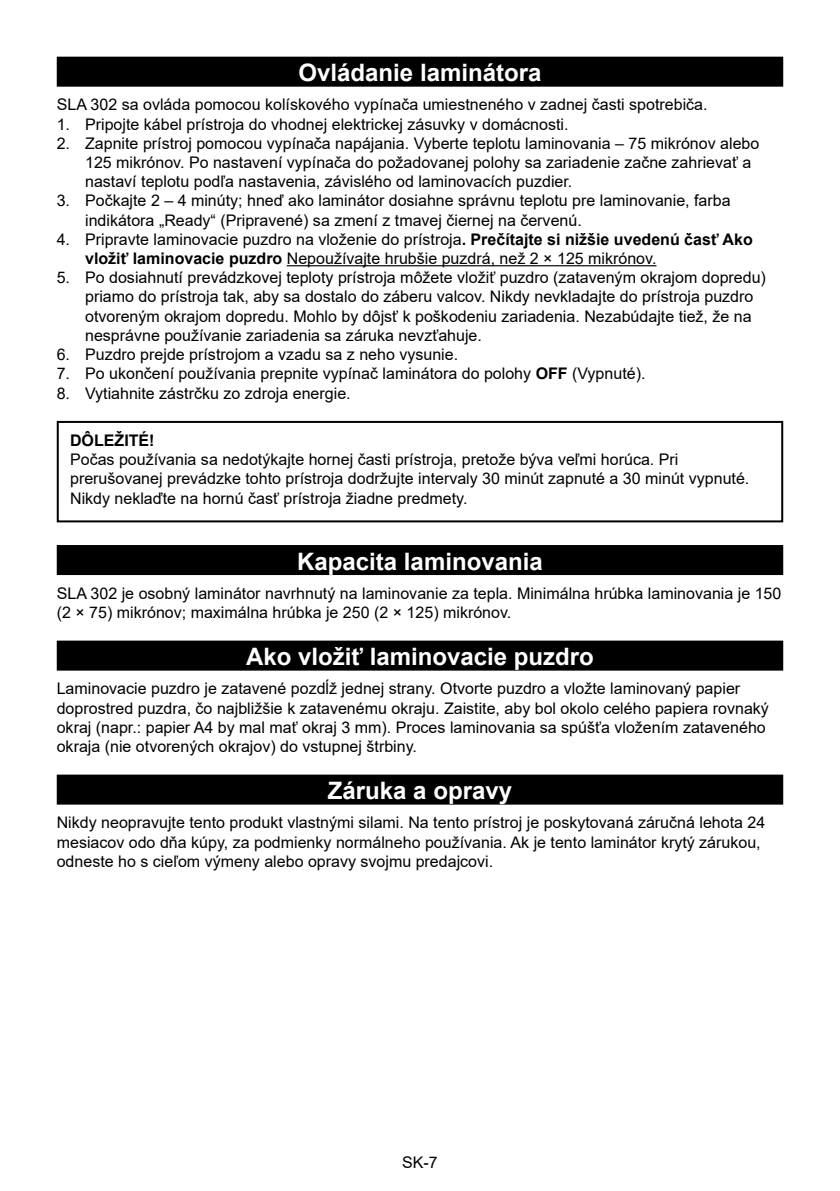
<style>
.page{position:relative;width:840px;height:1191px;background:#fff}
.page>*{position:absolute;margin:0;border:0;box-sizing:border-box;transform-origin:0 0}
.t1{font:700 24px "Arial";color:#fff}
.t2{font:16px/19.2px "Arial";color:#000}
.t3{font:700 16px "Arial";color:#000}
.s1{font-weight:700}
</style>
<div class="page">
<div style="left:57px;top:57px;width:725px;height:30px;background:#000"></div>
<hr style="left:287px;top:265px;width:369px;height:1px;background:#000">
<div style="left:57px;top:545px;width:725px;height:30px;background:#000"></div>
<div style="left:57px;top:640px;width:725px;height:30px;background:#000"></div>
<div style="left:57px;top:774px;width:725px;height:30px;background:#000"></div>
<div style="left:57px;top:421px;width:725px;height:101px;border:2px solid #000"></div>
<h1 class="t1" style="left:298px;top:56px;width:244px">Ovládanie laminátora</h1>
<p class="t2" style="left:57px;top:95px;width:652px">SLA 302 sa ovláda pomocou kolískového vypínača umiestneného v zadnej časti spotrebiča.</p>
<p class="t2" style="left:57px;top:114px;width:513px">1. Pripojte kábel prístroja do vhodnej elektrickej zásuvky v domácnosti.</p>
<p class="t2" style="left:85px;top:133px;width:675px;text-indent:-28px">2. Zapnite prístroj pomocou vypínača napájania. Vyberte teplotu laminovania – 75 mikrónov alebo<br>125 mikrónov. Po nastavení vypínača do požadovanej polohy sa zariadenie začne zahrievať a nastaví teplotu podľa nastavenia, závislého od laminovacích puzdier.</p>
<p class="t2" style="left:85px;top:191px;width:646px;text-indent:-28px">3. Počkajte 2 – 4 minúty; hneď ako laminátor dosiahne správnu teplotu pre laminovanie, farba indikátora „Ready“ (Pripravené) sa zmení z tmavej čiernej na červenú.</p>
<p class="t2" style="left:85px;top:229px;width:668px;text-indent:-28px">4. Pripravte laminovacie puzdro na vloženie do prístroja<span class="s1">. Prečítajte si nižšie uvedenú časť Ako vložiť laminovacie puzdro</span> Nepoužívajte hrubšie puzdrá, než 2 × 125 mikrónov.</p>
<p class="t2" style="left:85px;top:268px;width:682px;text-indent:-28px">5. Po dosiahnutí prevádzkovej teploty prístroja môžete vložiť puzdro (zataveným okrajom dopredu) priamo do prístroja tak, aby sa dostalo do záberu valcov. Nikdy nevkladajte do prístroja puzdro otvoreným okrajom dopredu. Mohlo by dôjsť k poškodeniu zariadenia. Nezabúdajte tiež, že na nesprávne používanie zariadenia sa záruka nevzťahuje.</p>
<p class="t2" style="left:57px;top:345px;width:402px">6. Puzdro prejde prístrojom a vzadu sa z neho vysunie.</p>
<p class="t2" style="left:57px;top:364px;width:590px">7. Po ukončení používania prepnite vypínač laminátora do polohy <span class="s1">OFF</span> (Vypnuté).</p>
<p class="t2" style="left:57px;top:383px;width:295px">8. Vytiahnite zástrčku zo zdroja energie.</p>
<p class="t3" style="left:70px;top:429px;width:86px">DÔLEŽITÉ!</p>
<p class="t2" style="left:70px;top:450px;width:680px">Počas používania sa nedotýkajte hornej časti prístroja, pretože býva veľmi horúca. Pri prerušovanej prevádzke tohto prístroja dodržujte intervaly 30 minút zapnuté a 30 minút vypnuté.<br>Nikdy neklaďte na hornú časť prístroja žiadne predmety.</p>
<h1 class="t1" style="left:297px;top:544px;width:247px">Kapacita laminovania</h1>
<p class="t2" style="left:57px;top:583px;width:725px">SLA 302 je osobný laminátor navrhnutý na laminovanie za tepla. Minimálna hrúbka laminovania je 150 (2 × 75) mikrónov; maximálna hrúbka je 250 (2 × 125) mikrónov.</p>
<h1 class="t1" style="left:246px;top:640px;width:349px">Ako vložiť laminovacie puzdro</h1>
<p class="t2" style="left:57px;top:679px;width:713px">Laminovacie puzdro je zatavené pozdĺž jednej strany. Otvorte puzdro a vložte laminovaný papier doprostred puzdra, čo najbližšie k zatavenému okraju. Zaistite, aby bol okolo celého papiera rovnaký okraj (napr.: papier A4 by mal mať okraj 3 mm). Proces laminovania sa spúšťa vložením zataveného okraja (nie otvorených okrajov) do vstupnej štrbiny.</p>
<h1 class="t1" style="left:327px;top:774px;width:186px">Záruka a opravy</h1>
<p class="t2" style="left:57px;top:813px;width:709px">Nikdy neopravujte tento produkt vlastnými silami. Na tento prístroj je poskytovaná záručná lehota 24 mesiacov odo dňa kúpy, za podmienky normálneho používania. Ak je tento laminátor krytý zárukou, odneste ho s cieľom výmeny alebo opravy svojmu predajcovi.</p>
<p class="t2" style="left:402px;top:1153px;width:37px">SK-7</p>
</div>
